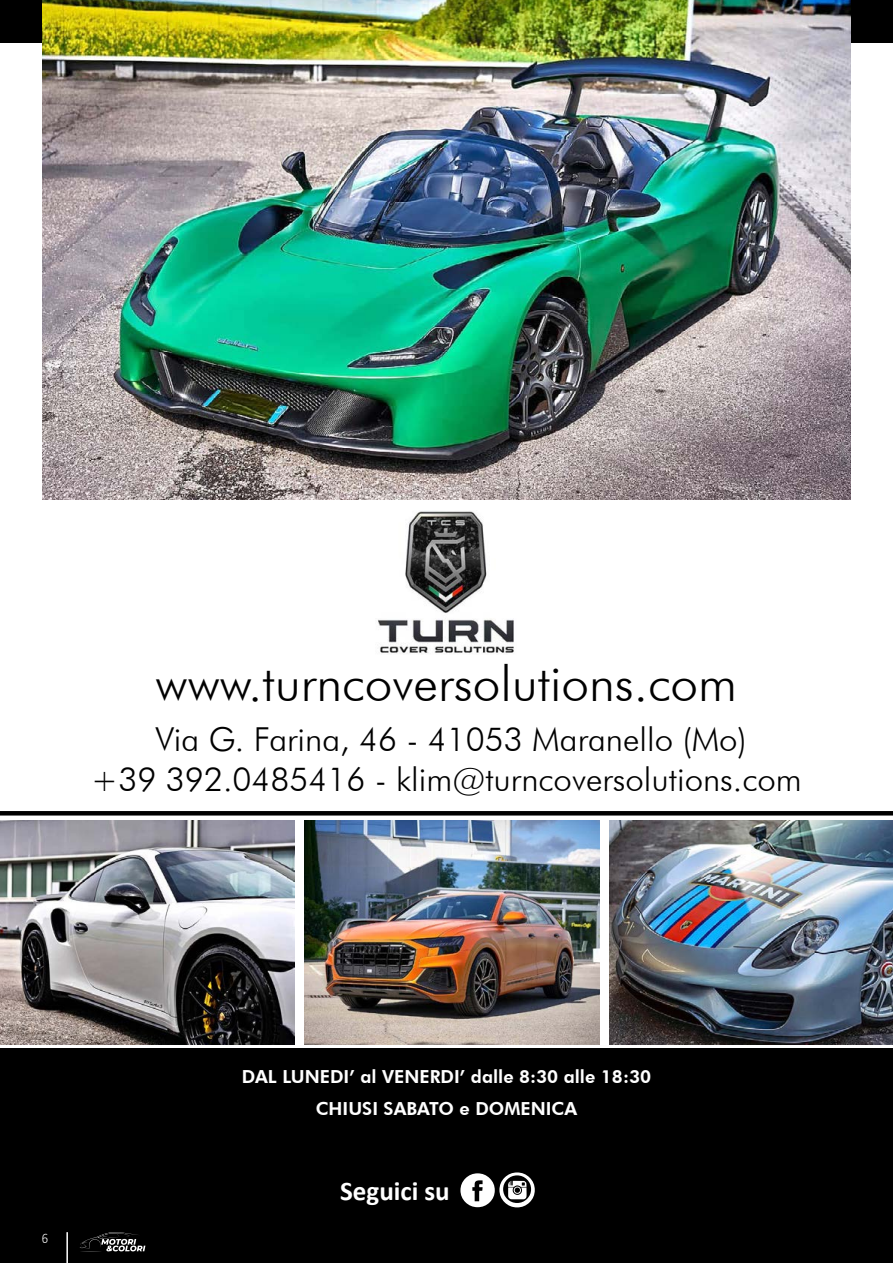
<style>
.page{position:relative;width:893px;height:1263px;background:#fff}
.page>*{position:absolute;margin:0;border:0;box-sizing:border-box;transform-origin:0 0}
.t1{font:61.5px "Social Circles";color:#fff}
.t2{font:300 49.5px "Futura BT";color:#000}
.t3{font:300 33px/39.6px "Futura BT";color:#000;text-align:center}
.t4{font:700 27px "Calibri";color:#fff}
.t5{font:800 18px/31.5px "Futura BT";color:#fff;text-align:center}
.t6{font:300 14.7px "Calibri";color:#fff;scale:.85 1}
.s1{font-size:51px}
</style>
<div class="page">
<div style="left:0;top:1048px;width:893px;height:215px;background:#000"></div>
<img style="left:0;top:821px;width:294px;height:223px">
<img style="left:305px;top:821px;width:294px;height:223px">
<img style="left:610px;top:821px;width:283px;height:223px">
<img style="left:378px;top:511px;width:136px;height:143px">
<div style="left:0;top:0;width:893px;height:43px;background:#000"></div>
<hr style="left:0;top:811px;width:893px;height:4px;background:#000">
<img style="left:43px;top:0;width:807px;height:500px">
<hr style="left:66px;top:1232px;width:2px;height:31px;background:#fff">
<svg style="left:80px;top:1232px;width:65px;height:19px"></svg>
<h2 class="t2" style="left:156px;top:653px;width:583px">www.turncoversolutions.com</h2>
<p class="t3" style="left:91px;top:719px;width:712px">Via G. Farina, 46 - 41053 Maranello (Mo)<br>+39 392.0485416 - klim@turncoversolutions.com</p>
<p class="t6" style="left:42px;top:1229px;width:9px">6</p>
<p class="t5" style="left:242px;top:1061px;width:411px">DAL LUNEDI’ al VENERDI’ dalle 8:30 alle 18:30<br>CHIUSI SABATO e DOMENICA</p>
<p class="t4" style="left:340px;top:1172px;width:111px">Seguici su</p>
<h1 class="t1" style="left:456px;top:1154px;width:81px">f<span class="s1">I</span></h1>
</div>
